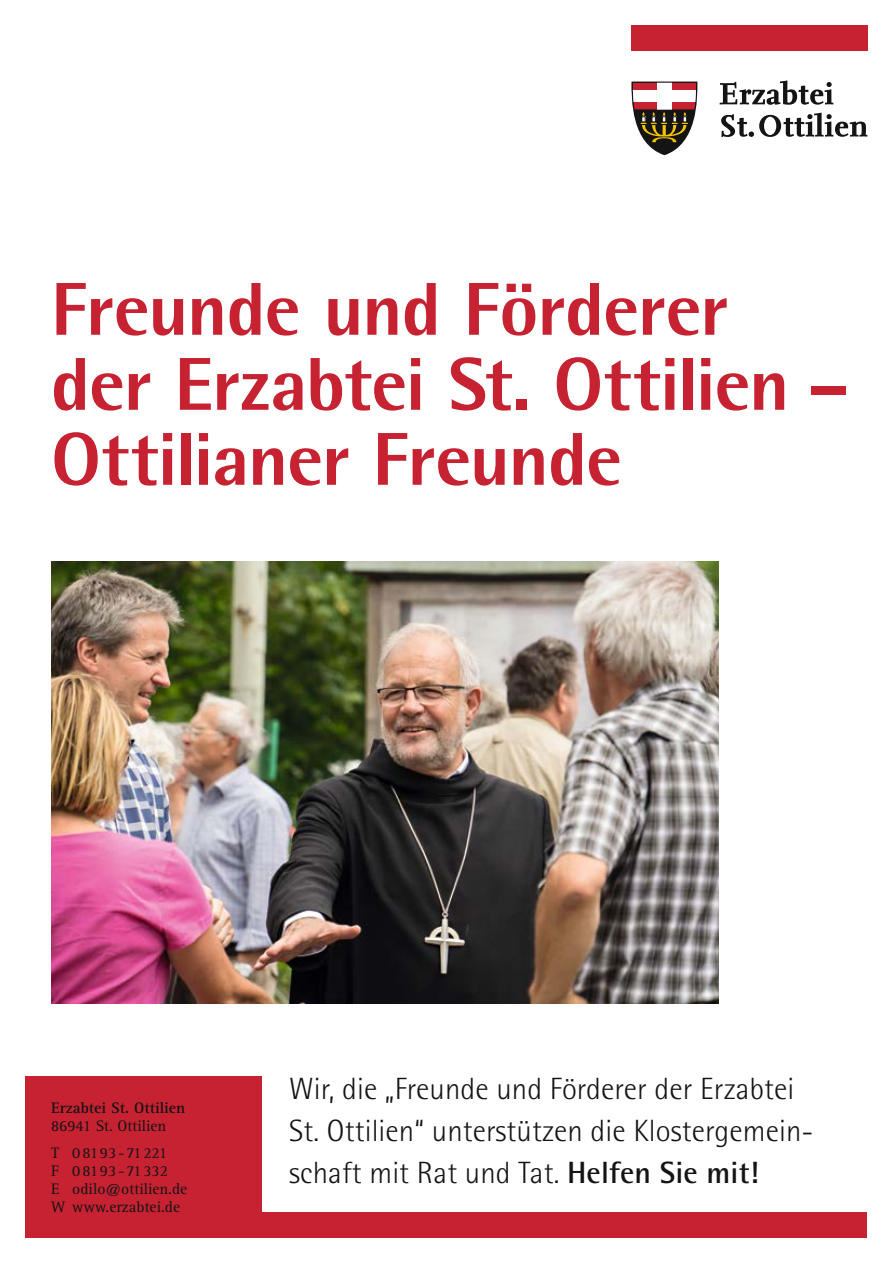
<style>
.page{position:relative;width:893px;height:1263px;background:#fff}
.page>*{position:absolute;margin:0;border:0;box-sizing:border-box;transform-origin:0 0}
.t1{font:800 75px/75px "Rotis Semi Sans";letter-spacing:-.015em;color:#c62232}
.t2{font:300 30.75px/42px "Rotis Semi Sans";letter-spacing:.005em;color:#141415}
.t3{font:15.75px/18px "Rotis Serif";color:#141415}
.t4{font:700 15.75px "Rotis Serif";color:#141415}
.s1{font-weight:700}
</style>
<div class="page">
<svg style="left:720px;top:80px;width:113px;height:25px"></svg>
<svg style="left:721px;top:113px;width:146px;height:24px"></svg>
<svg style="left:631px;top:82px;width:67px;height:73px"></svg>
<div style="left:633px;top:91px;width:63px;height:11px;background:#fff"></div>
<div style="left:657px;top:83px;width:14px;height:27px;background:#fff"></div>
<div style="left:631px;top:26px;width:236px;height:25px;background:#c62232"></div>
<div style="left:26px;top:1212px;width:841px;height:25px;background:#c62232"></div>
<div style="left:26px;top:1076px;width:235px;height:161px;background:#c62232"></div>
<img style="left:51px;top:561px;width:668px;height:442px">
<h1 class="t1" style="left:51px;top:270px;width:800px">Freunde und Förderer<br>der Erzabtei St. Ottilien –<br>Ottilianer Freunde</h1>
<p class="t4" style="left:51px;top:1099px;width:136px">Erzabtei St. Ottilien</p>
<p class="t3" style="left:51px;top:1113px;width:118px;line-height:26.5px">86941 St. Ottilien<br>T 08193-71221</p>
<p class="t3" style="left:51px;top:1162px;width:138px">F 08193-71332<br>E odilo@ottilien.de<br>W www.erzabtei.de</p>
<p class="t2" style="left:289px;top:1068px;width:526px">Wir, die „Freunde und Förderer der Erzabtei<br>St. Ottilien“ unterstützen die Klostergemein&shy;schaft mit Rat und Tat. <span class="s1">Helfen Sie mit!</span></p>
</div>
